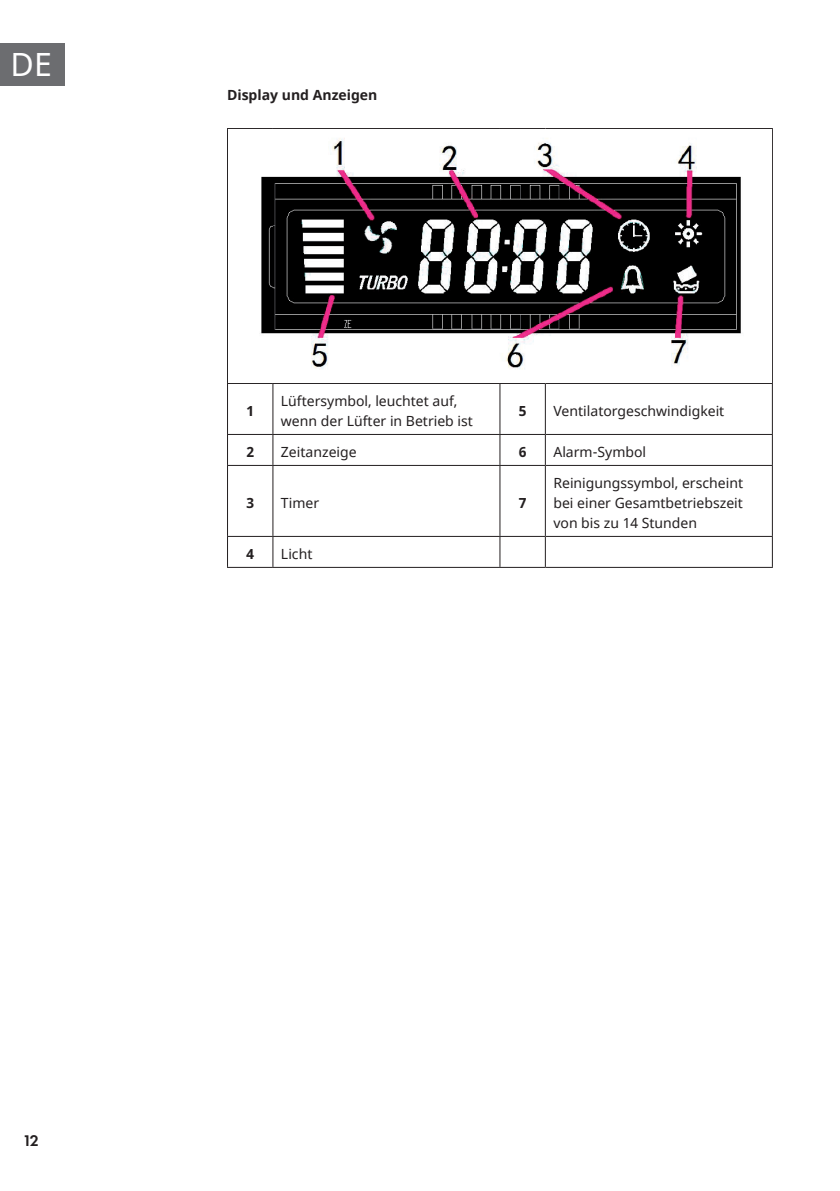
<style>
.page{position:relative;width:840px;height:1191px;background:#fff}
.page>*{position:absolute;margin:0;border:0;box-sizing:border-box;transform-origin:0 0}
.t1{font:32px "Noto Sans";color:#fff}
.t2{font:600 16px "Futura PTW08";color:#231f20}
.t3{font:14px/20px "Noto Sans";color:#231f20}
.t4{font:700 14px "Noto Sans";color:#231f20}
</style>
<div class="page">
<div style="left:0;top:43px;width:65px;height:42px;background:#6c6d70"></div>
<hr style="left:227px;top:128px;width:46px;height:1px;background:#231f20">
<hr style="left:227px;top:129px;width:1px;height:254px;background:#231f20">
<hr style="left:273px;top:128px;width:226px;height:1px;background:#231f20">
<hr style="left:499px;top:128px;width:46px;height:1px;background:#231f20">
<hr style="left:545px;top:128px;width:227px;height:1px;background:#231f20">
<hr style="left:771px;top:129px;width:1px;height:254px;background:#231f20">
<hr style="left:227px;top:383px;width:46px;height:1px;background:#231f20">
<hr style="left:227px;top:384px;width:1px;height:50px;background:#231f20">
<hr style="left:273px;top:383px;width:226px;height:1px;background:#231f20">
<hr style="left:272px;top:384px;width:1px;height:50px;background:#231f20">
<hr style="left:499px;top:383px;width:46px;height:1px;background:#231f20">
<hr style="left:499px;top:384px;width:1px;height:50px;background:#231f20">
<hr style="left:545px;top:383px;width:227px;height:1px;background:#231f20">
<hr style="left:544px;top:384px;width:1px;height:50px;background:#231f20">
<hr style="left:771px;top:384px;width:1px;height:50px;background:#231f20">
<hr style="left:227px;top:434px;width:46px;height:1px;background:#231f20">
<hr style="left:227px;top:435px;width:1px;height:30px;background:#231f20">
<hr style="left:273px;top:434px;width:226px;height:1px;background:#231f20">
<hr style="left:272px;top:435px;width:1px;height:30px;background:#231f20">
<hr style="left:499px;top:434px;width:46px;height:1px;background:#231f20">
<hr style="left:499px;top:435px;width:1px;height:30px;background:#231f20">
<hr style="left:545px;top:434px;width:227px;height:1px;background:#231f20">
<hr style="left:544px;top:435px;width:1px;height:30px;background:#231f20">
<hr style="left:771px;top:435px;width:1px;height:30px;background:#231f20">
<hr style="left:227px;top:465px;width:46px;height:1px;background:#231f20">
<hr style="left:227px;top:466px;width:1px;height:70px;background:#231f20">
<hr style="left:273px;top:465px;width:226px;height:1px;background:#231f20">
<hr style="left:272px;top:466px;width:1px;height:70px;background:#231f20">
<hr style="left:499px;top:465px;width:46px;height:1px;background:#231f20">
<hr style="left:499px;top:466px;width:1px;height:70px;background:#231f20">
<hr style="left:545px;top:465px;width:227px;height:1px;background:#231f20">
<hr style="left:544px;top:466px;width:1px;height:70px;background:#231f20">
<hr style="left:771px;top:466px;width:1px;height:70px;background:#231f20">
<hr style="left:227px;top:536px;width:46px;height:1px;background:#231f20">
<hr style="left:227px;top:537px;width:1px;height:30px;background:#231f20">
<hr style="left:273px;top:536px;width:226px;height:1px;background:#231f20">
<hr style="left:272px;top:537px;width:1px;height:30px;background:#231f20">
<hr style="left:499px;top:536px;width:46px;height:1px;background:#231f20">
<hr style="left:499px;top:537px;width:1px;height:30px;background:#231f20">
<hr style="left:545px;top:536px;width:227px;height:1px;background:#231f20">
<hr style="left:544px;top:537px;width:1px;height:30px;background:#231f20">
<hr style="left:771px;top:537px;width:1px;height:30px;background:#231f20">
<hr style="left:227px;top:567px;width:46px;height:1px;background:#231f20">
<hr style="left:273px;top:567px;width:226px;height:1px;background:#231f20">
<hr style="left:499px;top:567px;width:46px;height:1px;background:#231f20">
<hr style="left:545px;top:567px;width:227px;height:1px;background:#231f20">
<img style="left:260px;top:138px;width:481px;height:231px">
<h1 class="t1" style="left:11px;top:42px;width:43px">DE</h1>
<p class="t4" style="left:227px;top:85px;width:152px">Display und Anzeigen</p>
<p class="t4" style="left:246px;top:401px;width:9px">1</p>
<p class="t3" style="left:281px;top:392px;width:193px">Lüftersymbol, leuchtet auf, wenn der Lüfter in Betrieb ist</p>
<p class="t4" style="left:518px;top:401px;width:9px">5</p>
<p class="t3" style="left:553px;top:402px;width:172px">Ventilatorgeschwindigkeit</p>
<p class="t4" style="left:246px;top:442px;width:9px">2</p>
<p class="t3" style="left:281px;top:443px;width:77px">Zeitanzeige</p>
<p class="t4" style="left:518px;top:442px;width:9px">6</p>
<p class="t3" style="left:553px;top:443px;width:94px">Alarm-Symbol</p>
<p class="t4" style="left:246px;top:493px;width:9px">3</p>
<p class="t3" style="left:281px;top:494px;width:40px">Timer</p>
<p class="t4" style="left:518px;top:493px;width:9px">7</p>
<p class="t3" style="left:553px;top:474px;width:191px;text-align:justify">Reinigungssymbol, erscheint bei einer Gesamtbetriebszeit von bis zu 14 Stunden</p>
<p class="t4" style="left:246px;top:544px;width:9px">4</p>
<p class="t3" style="left:281px;top:545px;width:33px">Licht</p>
<p class="t2" style="left:23px;top:1130px;width:18px">12</p>
</div>
